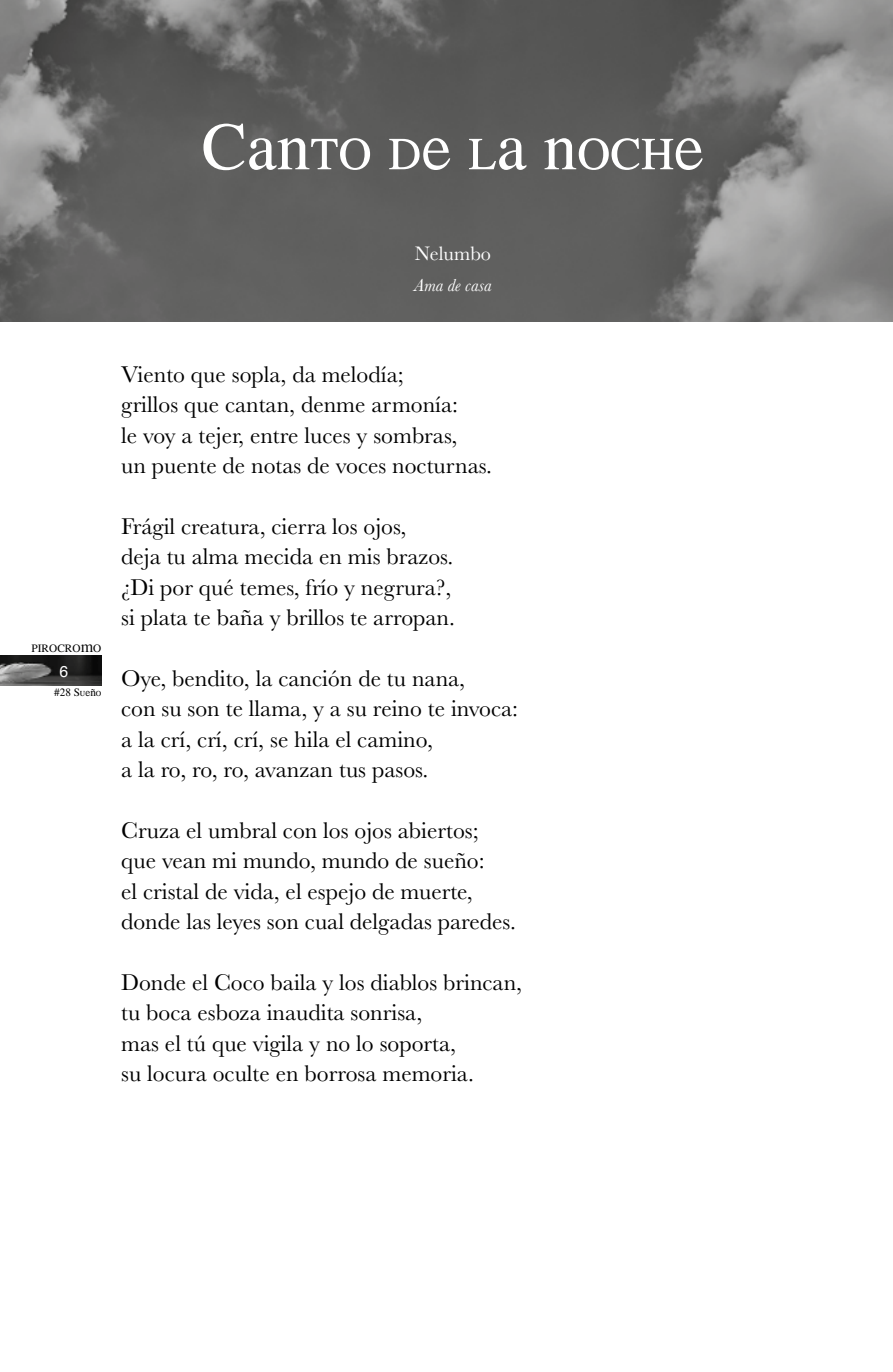
<style>
.page{position:relative;width:893px;height:1372px;background:#fff}
.page>*{position:absolute;margin:0;border:0;box-sizing:border-box;transform-origin:0 0}
.t1{font:67.5px "MEAN26 Serif";color:#fff}
.t2{font:23.62px/30.4px "Baskerville";color:#000}
.t3{font:20.25px "Baskerville";color:#fff}
.t4{font:italic 18px "Baskerville";color:#fff}
.t5{font:15.75px "Helvetica";color:#fff}
.t6{font:11.25px "MEAN26 Serif";letter-spacing:.005em;color:#000}
</style>
<div class="page">
<img style="left:0;top:0;width:893px;height:321px">
<img style="left:0;top:655px;width:101px;height:30px">
<h1 class="t1" style="left:202px;top:105px;width:504px">Canto de la noche</h1>
<p class="t3" style="left:415px;top:241px;width:78px">Nelumbo</p>
<p class="t4" style="left:414px;top:273px;width:79px">Ama de casa</p>
<p class="t6" style="left:32px;top:641px;width:71px">PIROCROMO</p>
<p class="t6" style="left:54px;top:685px;width:49px">#28 Sueño</p>
<p class="t5" style="left:59px;top:659px;width:10px">6</p>
<p class="t2" style="left:121px;top:359px;width:372px">Viento que sopla, da melodía;<br>grillos que cantan, denme armonía:<br>le voy a tejer, entre luces y sombras,<br>un puente de notas de voces nocturnas.</p>
<p class="t2" style="left:121px;top:511px;width:335px">Frágil creatura, cierra los ojos,<br>deja tu alma mecida en mis brazos. ¿Di por qué temes, frío y negrura?, si plata te baña y brillos te arropan.</p>
<p class="t2" style="left:121px;top:663px;width:398px">Oye, bendito, la canción de tu nana,<br>con su son te llama, y a su reino te invoca: a la crí, crí, crí, se hila el camino,<br>a la ro, ro, ro, avanzan tus pasos.</p>
<p class="t2" style="left:121px;top:815px;width:396px">Cruza el umbral con los ojos abiertos; que vean mi mundo, mundo de sueño:<br>el cristal de vida, el espejo de muerte, donde las leyes son cual delgadas paredes.</p>
<p class="t2" style="left:121px;top:967px;width:402px">Donde el Coco baila y los diablos brincan, tu boca esboza inaudita sonrisa,<br>mas el tú que vigila y no lo soporta,<br>su locura oculte en borrosa memoria.</p>
</div>
